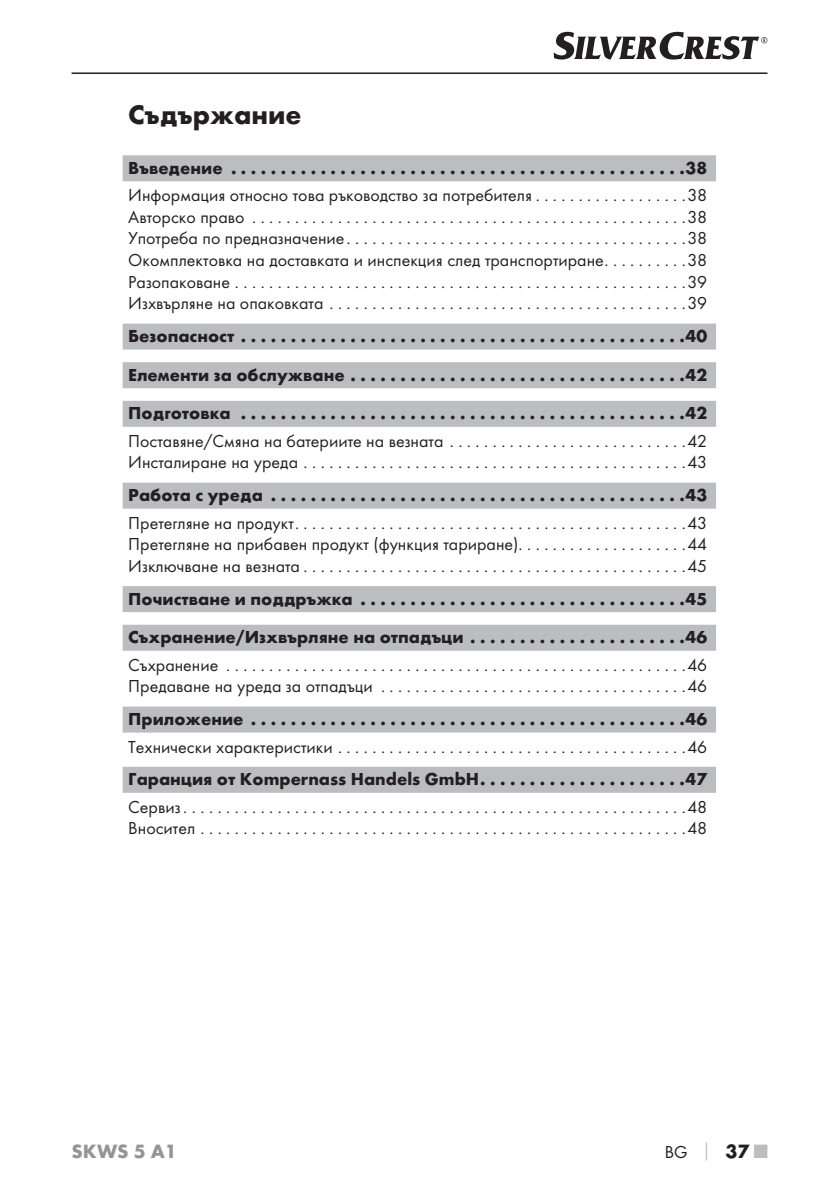
<style>
.page{position:relative;width:839px;height:1190px;background:#fff}
.page>*{position:absolute;margin:0;border:0;box-sizing:border-box;transform-origin:0 0}
.t1{font:700 28px "Futura";color:#231f20}
.t2{font:700 20px "Futura";color:#939598}
.t3{font:18px/21.6px "Futura Boo";color:#231f20}
.t4{font:700 18px/38.6px "Futura";color:#231f20;text-align:justify}
.s1{font-family:"Futura";font-weight:700;color:#bbbdc0}
.s2{font-family:"Futura";font-weight:700;font-size:20px}
.s3{font-family:"Futura";font-weight:700;font-size:20px;color:#bbbdc0}
</style>
<div class="page">
<hr style="left:71px;top:72px;width:696px;height:2px;background:#231f20">
<svg style="left:553px;top:32px;width:214px;height:28px"></svg>
<div style="left:123px;top:155px;width:592px;height:26px;background:#bbbdc0"></div>
<div style="left:123px;top:323px;width:592px;height:26px;background:#bbbdc0"></div>
<div style="left:123px;top:362px;width:592px;height:26px;background:#bbbdc0"></div>
<div style="left:123px;top:401px;width:592px;height:26px;background:#bbbdc0"></div>
<div style="left:123px;top:482px;width:592px;height:26px;background:#bbbdc0"></div>
<div style="left:123px;top:586px;width:592px;height:26px;background:#bbbdc0"></div>
<div style="left:123px;top:624px;width:592px;height:26px;background:#bbbdc0"></div>
<div style="left:123px;top:706px;width:592px;height:26px;background:#bbbdc0"></div>
<div style="left:123px;top:766px;width:592px;height:26px;background:#bbbdc0"></div>
<h1 class="t1" style="left:128px;top:103px;width:174px">Съдържание</h1>
<p class="t4" style="left:128px;top:150px;width:580px">Въведение ..............................................38</p>
<p class="t3" style="left:128px;top:185px;width:580px;text-align:justify">Информация относно това ръководство за потребителя . . . . . . . . . . . . . . . . . .38<br>Авторско право ...................................................38<br>Употреба по предназначение ........................................38<br>Окомплектовка на доставката и инспекция след транспортиране . . . . . . . . . .38<br>Разопаковане .....................................................39<br>Изхвърляне на опаковката ..........................................39</p>
<p class="t4" style="left:128px;top:318px;width:580px">Безопасност .............................................40<br>Елементи за обслужване ..................................42<br>Подготовка .............................................42</p>
<p class="t3" style="left:128px;top:431px;width:580px">Поставяне/Смяна на батериите на везната . . . . . . . . . . . . . . . . . . . . . . . . . . . .42<br>Инсталиране на уреда .............................................43</p>
<p class="t4" style="left:128px;top:477px;width:580px">Работа с уреда ..........................................43</p>
<p class="t3" style="left:128px;top:513px;width:580px;text-align:justify">Претегляне на продукт ..............................................43<br>Претегляне на прибавен продукт (функция тариране) . . . . . . . . . . . . . . . . . . . .44<br>Изключване на везната .............................................45</p>
<p class="t4" style="left:128px;top:581px;width:580px">Почистване и поддръжка .................................45<br>Съхранение/Изхвърляне на отпадъци . . . . . . . . . . . . . . . . . . . . . .46</p>
<p class="t3" style="left:128px;top:655px;width:580px">Съхранение ......................................................46<br>Предаване на уреда за отпадъци ....................................46</p>
<p class="t4" style="left:128px;top:701px;width:580px">Приложение ............................................46</p>
<p class="t3" style="left:128px;top:736px;width:580px">Технически характеристики .........................................46</p>
<p class="t4" style="left:128px;top:761px;width:580px">Гаранция от Kompernass Handels GmbH . . . . . . . . . . . . . . . . . . . . .47</p>
<p class="t3" style="left:128px;top:797px;width:580px">Сервиз ...........................................................48<br>Вносител .........................................................48</p>
<p class="t2" style="left:71px;top:1143px;width:107px">SKWS 5 A1</p>
<p class="t3" style="left:664px;top:1141px;width:104px">BG <span class="s1">│</span> <span class="s2">37</span> <span class="s3">■</span></p>
</div>
